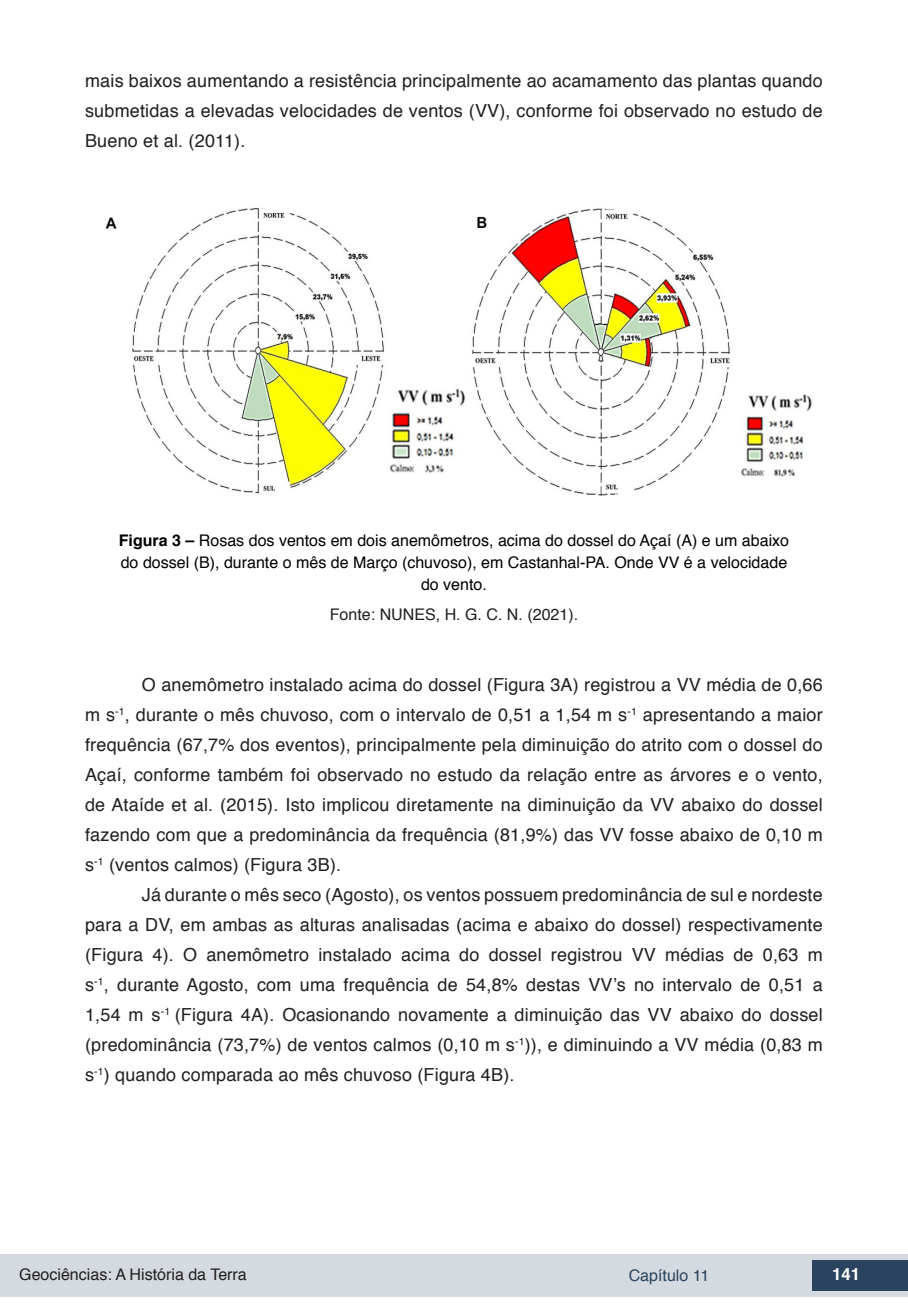
<style>
.page{position:relative;width:908px;height:1304px;background:#fff}
.page>*{position:absolute;margin:0;border:0;box-sizing:border-box;transform-origin:0 0}
.t1{font:18px/30px "Helvetica";letter-spacing:.01em;color:#231f20;text-align:justify}
.t2{font:700 16.8px "Helvetica";color:#fff}
.t3{font:16px/22px "Helvetica";color:#000;text-align:center}
.t4{font:16px "Helvetica";color:#231f20}
.t5{font:16px "Helvetica";color:#2a435e}
.s1{font-weight:700}
</style>
<div class="page">
<div style="left:0;top:1254px;width:906px;height:43px;background:#d4dadf"></div>
<div style="left:812px;top:1261px;width:95px;height:30px;background:#2a435e"></div>
<img style="left:105px;top:208px;width:707px;height:288px">
<p class="t1" style="left:85px;top:66px;width:738px">mais baixos aumentando a resistência principalmente ao acamamento das plantas quando submetidas a elevadas velocidades de ventos (VV), conforme foi observado no estudo de Bueno et al. (2011).</p>
<p class="t3" style="left:119px;top:530px;width:671px"><span class="s1">Figura 3 –</span> Rosas dos ventos em dois anemômetros, acima do dossel do Açaí (A) e um abaixo do dossel (B), durante o mês de Março (chuvoso), em Castanhal-PA. Onde VV é a velocidade do vento.</p>
<p class="t4" style="left:330px;top:602px;width:250px">Fonte: NUNES, H. G. C. N. (2021).</p>
<p class="t1" style="left:85px;top:670px;width:738px;text-indent:57px">O anemômetro instalado acima do dossel (Figura 3A) registrou a VV média de 0,66 m s<sup>-1</sup>, durante o mês chuvoso, com o intervalo de 0,51 a 1,54 m s<sup>-1</sup> apresentando a maior frequência (67,7% dos eventos), principalmente pela diminuição do atrito com o dossel do Açaí, conforme também foi observado no estudo da relação entre as árvores e o vento, de Ataíde et al. (2015). Isto implicou diretamente na diminuição da VV abaixo do dossel fazendo com que a predominância da frequência (81,9%) das VV fosse abaixo de 0,10 m s<sup>-1</sup> (ventos calmos) (Figura 3B).</p>
<p class="t1" style="left:85px;top:880px;width:738px;text-indent:57px">Já durante o mês seco (Agosto), os ventos possuem predominância de sul e nordeste para a DV, em ambas as alturas analisadas (acima e abaixo do dossel) respectivamente (Figura 4). O anemômetro instalado acima do dossel registrou VV médias de 0,63 m s<sup>-1</sup>, durante Agosto, com uma frequência de 54,8% destas VV’s no intervalo de 0,51 a 1,54 m s<sup>-1</sup> (Figura 4A). Ocasionando novamente a diminuição das VV abaixo do dossel (predominância (73,7%) de ventos calmos (0,10 m s<sup>-1</sup>)), e diminuindo a VV média (0,83 m s<sup>-1</sup>) quando comparada ao mês chuvoso (Figura 4B).</p>
<p class="t4" style="left:19px;top:1262px;width:229px">Geociências: A História da Terra</p>
<p class="t5" style="left:628px;top:1263px;width:82px">Capítulo 11</p>
<p class="t2" style="left:831px;top:1261px;width:30px">141</p>
</div>
